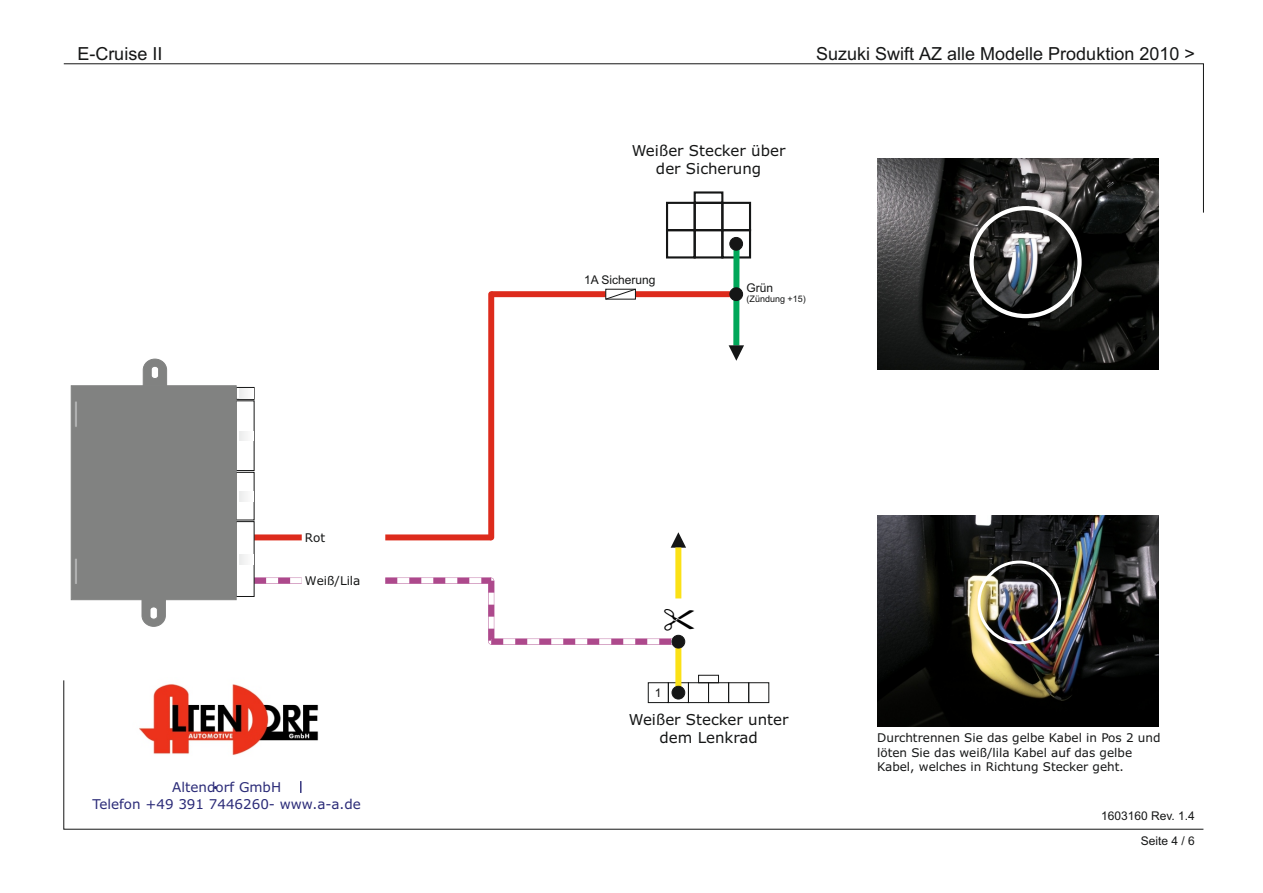
<style>
.page{position:relative;width:1263px;height:893px;background:#fff}
.page>*{position:absolute;margin:0;border:0;box-sizing:border-box;transform-origin:0 0}
.t1{font:18px "Arial";color:#151616}
.t2{font:15px/18.3px "Verdana";color:#151616;text-align:center}
.t3{font:13.5px/16.4px "Verdana";color:#2b2b78;text-align:center}
.t4{font:12px/14.5px "Verdana";color:#151616}
.t5{font:12px "Arial";color:#151616}
.t6{font:9px "Arial";color:#151616}
</style>
<div class="page">
<img style="left:877px;top:515px;width:281px;height:165px">
<img style="left:878px;top:213px;width:281px;height:157px">
<div style="left:698px;top:675px;width:21px;height:8px;border:1px solid #151616"></div>
<div style="left:977px;top:561px;width:84px;height:83px;border:3px solid #fff;border-radius:50%"></div>
<div style="left:666px;top:202px;width:30px;height:29px;border:2px solid #151616"></div>
<div style="left:666px;top:229px;width:30px;height:29px;border:2px solid #151616"></div>
<div style="left:721px;top:229px;width:30px;height:29px;border:2px solid #151616"></div>
<div style="left:721px;top:202px;width:30px;height:29px;border:2px solid #151616"></div>
<div style="left:694px;top:202px;width:29px;height:29px;border:2px solid #151616"></div>
<div style="left:694px;top:229px;width:29px;height:29px;border:2px solid #151616"></div>
<div style="left:491px;top:291px;width:245px;height:6px;background:#dd2b1c"></div>
<div style="left:385px;top:534px;width:106px;height:6px;background:#dd2b1c"></div>
<div style="left:488px;top:294px;width:6px;height:243px;background:#dd2b1c"></div>
<div style="left:733px;top:244px;width:6px;height:101px;background:#00a759"></div>
<div style="left:730px;top:237px;width:13px;height:13px;background:#151616;border:1px solid #151616;border-radius:50%"></div>
<svg style="left:605px;top:288px;width:31px;height:12px"></svg>
<div style="left:730px;top:288px;width:13px;height:13px;background:#151616;border:1px solid #151616;border-radius:50%"></div>
<svg style="left:671px;top:532px;width:15px;height:16px"></svg>
<div style="left:969px;top:206px;width:113px;height:112px;border:4px solid #fff;border-radius:50%"></div>
<div style="left:675px;top:642px;width:6px;height:51px;background:#fbe116"></div>
<svg style="left:729px;top:345px;width:15px;height:16px"></svg>
<div style="left:675px;top:547px;width:6px;height:51px;background:#fbe116"></div>
<div style="left:672px;top:635px;width:13px;height:13px;background:#151616;border:1px solid #151616;border-radius:50%"></div>
<svg style="left:63px;top:63px;width:1141px;height:150px"></svg>
<svg style="left:63px;top:680px;width:1141px;height:149px"></svg>
<svg style="left:71px;top:359px;width:231px;height:268px"></svg>
<img style="left:132px;top:680px;width:197px;height:80px">
<svg style="left:300px;top:781px;width:1px;height:12px"></svg>
<svg style="left:385px;top:578px;width:301px;height:67px"></svg>
<h1 class="t1" style="left:77px;top:47px;width:87px">E-Cruise II</h1>
<p class="t4" style="left:305px;top:531px;width:22px">Rot</p>
<p class="t4" style="left:305px;top:574px;width:57px">Weiß/Lila</p>
<p class="t3" style="left:92px;top:780px;width:270px">Altendorf GmbH<br>Telefon +49 391 7446260- www.a-a.de</p>
<h1 class="t1" style="left:816px;top:47px;width:380px">Suzuki Swift AZ alle Modelle Produktion 2010 &gt;</h1>
<p class="t2" style="left:632px;top:143px;width:155px">Weißer Stecker über der Sicherung</p>
<p class="t5" style="left:584px;top:275px;width:73px">1A Sicherung</p>
<p class="t5" style="left:746px;top:283px;width:28px">Grün</p>
<p class="t6" style="left:746px;top:296px;width:61px">(Zündung +15)</p>
<p class="t5" style="left:655px;top:688px;width:8px">1</p>
<p class="t2" style="left:629px;top:712px;width:161px">Weißer Stecker unter dem Lenkrad</p>
<p class="t4" style="left:877px;top:732px;width:285px">Durchtrennen Sie das gelbe Kabel in Pos 2 und löten Sie das weiß/lila Kabel auf das gelbe<br>Kabel, welches in Richtung Stecker geht.</p>
<p class="t5" style="left:1101px;top:811px;width:95px">1603160 Rev. 1.4</p>
<p class="t5" style="left:1141px;top:837px;width:56px">Seite 4 / 6</p>
</div>
